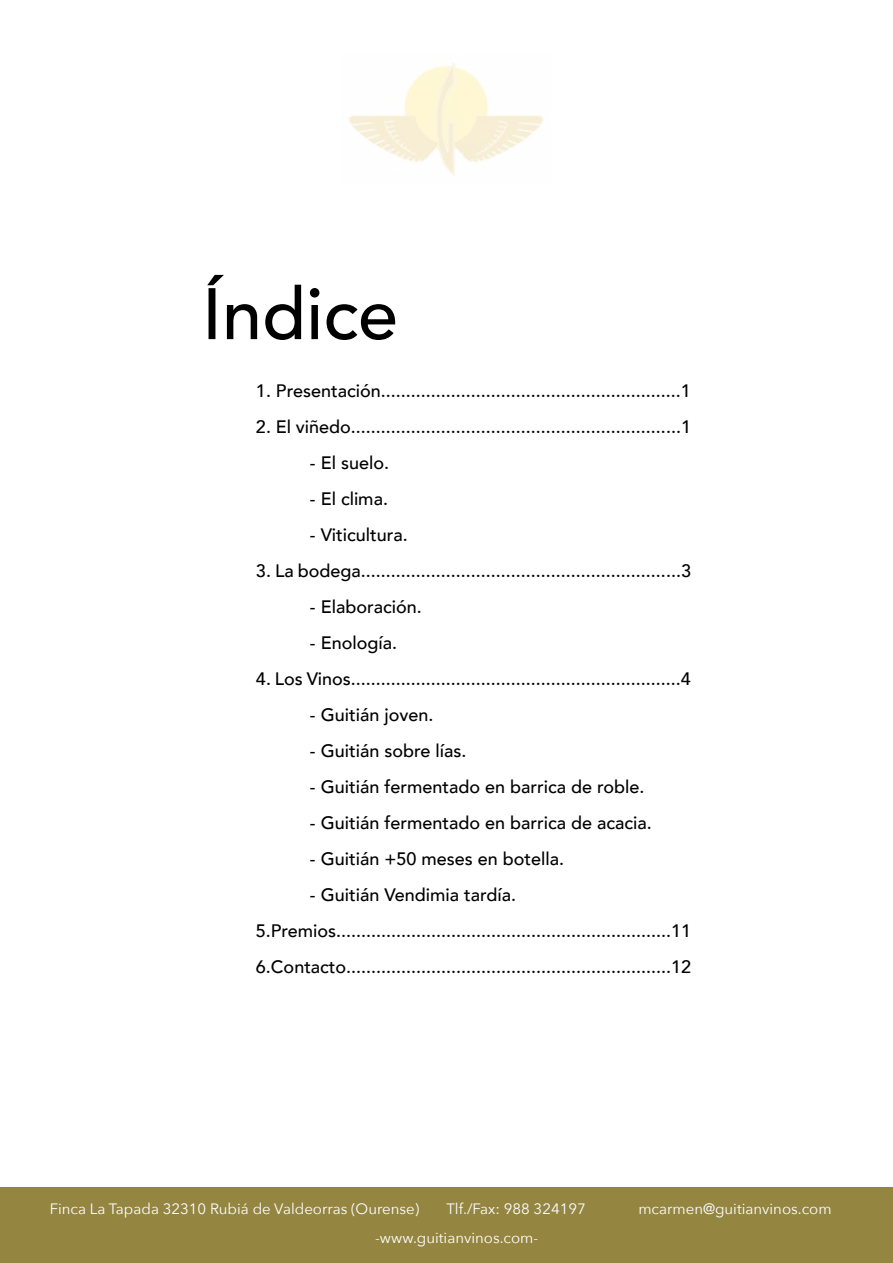
<style>
.page{position:relative;width:893px;height:1263px;background:#fff}
.page>*{position:absolute;margin:0;border:0;box-sizing:border-box;transform-origin:0 0}
.t1{font:500 72px "Avenir";color:#000}
.t2{font:500 18px/36px "Avenir";color:#000}
.t3{font:15px "Avenir Next";color:#fff}
</style>
<div class="page">
<div style="left:0;top:1188px;width:893px;height:75px;background:#948541"></div>
<img style="left:349px;top:63px;width:195px;height:112px">
<h1 class="t1" style="left:202px;top:252px;width:198px">Índice</h1>
<p class="t2" style="left:256px;top:371px;width:436px">1. Presentación............................................................1</p>
<p class="t2" style="left:256px;top:407px;width:436px">2. El viñedo..................................................................1</p>
<p class="t2" style="left:310px;top:443px;width:81px">- El suelo.</p>
<p class="t2" style="left:310px;top:479px;width:80px">- El clima.</p>
<p class="t2" style="left:310px;top:515px;width:99px">- Viticultura.</p>
<p class="t2" style="left:256px;top:551px;width:436px">3. La bodega................................................................3</p>
<p class="t2" style="left:310px;top:587px;width:113px">- Elaboración.</p>
<p class="t2" style="left:310px;top:623px;width:89px">- Enología.</p>
<p class="t2" style="left:256px;top:659px;width:436px">4. Los Vinos..................................................................4</p>
<p class="t2" style="left:310px;top:695px;width:125px">- Guitián joven.</p>
<p class="t2" style="left:310px;top:731px;width:158px">- Guitián sobre lías.</p>
<p class="t2" style="left:310px;top:767px;width:336px">- Guitián fermentado en barrica de roble.</p>
<p class="t2" style="left:310px;top:803px;width:343px">- Guitián fermentado en barrica de acacia.</p>
<p class="t2" style="left:310px;top:839px;width:256px">- Guitián +50 meses en botella.</p>
<p class="t2" style="left:256px;top:875px;width:437px;text-indent:54px">- Guitián Vendimia tardía.<br>5.Premios...................................................................11<br>6.Contacto.................................................................12</p>
<p class="t3" style="left:50px;top:1196px;width:371px">Finca La Tapada 32310 Rubiá de Valdeorras (Ourense)</p>
<p class="t3" style="left:446px;top:1196px;width:141px">Tlf./Fax: 988 324197</p>
<p class="t3" style="left:638px;top:1196px;width:195px">mcarmen@guitianvinos.com</p>
<p class="t3" style="left:375px;top:1225px;width:165px">-www.guitianvinos.com-</p>
</div>
